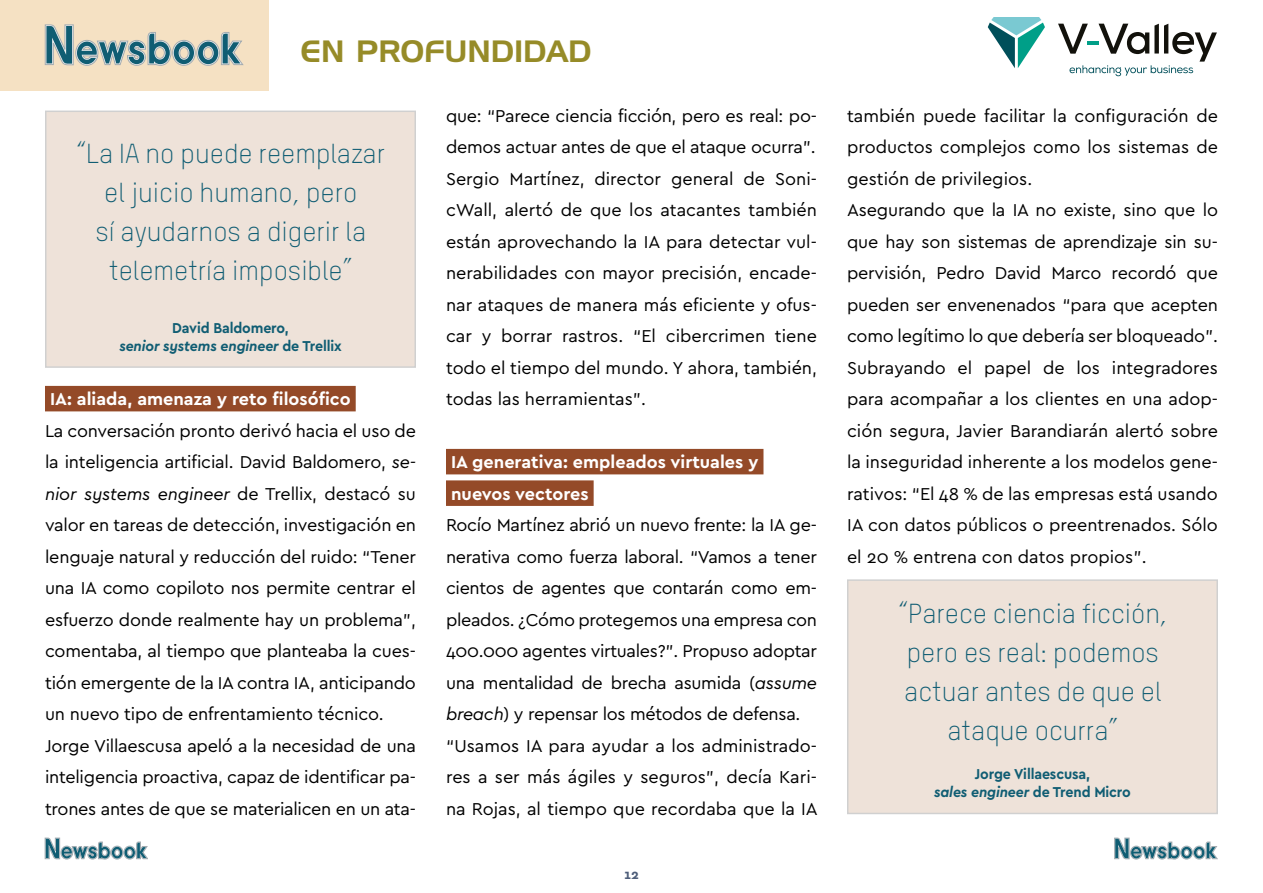
<style>
.page{position:relative;width:1263px;height:893px;background:#fff}
.page>*{position:absolute;margin:0;border:0;box-sizing:border-box;transform-origin:0 0}
.t1{font:30px "Handel Gothic";color:#968b28}
.t2{font:300 27px/39px "TSTARPRO";color:#105d73;text-align:center}
.t3{font:18px/31.5px "Cera Pro";letter-spacing:-.01em;color:#000}
.t4{font:700 18px/31.5px "Cera Pro";color:#fff}
.t5{font:700 15px/18px "Cera Pro";letter-spacing:-.01em;color:#105d73;text-align:center;scale:.95 1}
.t6{font:700 13.5px "Cera Pro";color:#4d5d79}
.s1{font-style:italic}
</style>
<div class="page">
<div style="left:0;top:0;width:268px;height:90px;background:#f5e1c3"></div>
<svg style="left:45px;top:25px;width:198px;height:41px"></svg>
<svg style="left:45px;top:838px;width:103px;height:21px"></svg>
<svg style="left:1114px;top:838px;width:103px;height:21px"></svg>
<svg style="left:1058px;top:24px;width:159px;height:52px"></svg>
<svg style="left:988px;top:17px;width:57px;height:51px"></svg>
<div style="left:45px;top:386px;width:311px;height:25px;background:#944a28"></div>
<div style="left:446px;top:449px;width:317px;height:25px;background:#944a28"></div>
<div style="left:446px;top:480px;width:148px;height:26px;background:#944a28"></div>
<div style="left:847px;top:579px;width:371px;height:235px;background:#eee2d9;border:1px solid #d0d0d0"></div>
<div style="left:45px;top:111px;width:371px;height:257px;background:#eee2d9;border:1px solid #d0d0d0"></div>
<h1 class="t1" style="left:301px;top:37px;width:292px">EN PROFUNDIDAD</h1>
<h2 class="t2" style="left:77px;top:133px;width:310px">“La IA no puede reemplazar el juicio humano, pero<br>sí ayudarnos a digerir la telemetría imposible”</h2>
<p class="t5" style="left:119px;top:318px;width:235px">David Baldomero,<br><span class="s1">senior systems engineer</span> de Trellix</p>
<p class="t4" style="left:50px;top:382px;width:302px">IA: aliada, amenaza y reto filosófico</p>
<p class="t3" style="left:45px;top:414px;width:372px">La conversación pronto derivó hacia el uso de la inteligencia artificial. David Baldomero, <span class="s1">se&shy;nior systems engineer</span> de Trellix, destacó su valor en tareas de detección, investigación en lenguaje natural y reducción del ruido: “Tener una IA como copiloto nos permite centrar el esfuerzo donde realmente hay un problema”, comentaba, al tiempo que planteaba la cues&shy;tión emergente de la IA contra IA, anticipando un nuevo tipo de enfrentamiento técnico.<br>Jorge Villaescusa apeló a la necesidad de una inteligencia proactiva, capaz de identificar pa&shy;trones antes de que se materialicen en un ata-</p>
<p class="t3" style="left:446px;top:99px;width:372px;text-align:justify">que: “Parece ciencia ficción, pero es real: po&shy;demos actuar antes de que el ataque ocurra”.<br>Sergio Martínez, director general de Soni&shy;cWall, alertó de que los atacantes también están aprovechando la IA para detectar vul&shy;nerabilidades con mayor precisión, encade&shy;nar ataques de manera más eficiente y ofus&shy;car y borrar rastros. “El cibercrimen tiene todo el tiempo del mundo. Y ahora, también, todas las herramientas”.</p>
<p class="t4" style="left:451px;top:445px;width:309px">IA generativa: empleados virtuales y nuevos vectores</p>
<p class="t3" style="left:446px;top:508px;width:373px">Rocío Martínez abrió un nuevo frente: la IA ge&shy;nerativa como fuerza laboral. “Vamos a tener cientos de agentes que contarán como em&shy;pleados. ¿Cómo protegemos una empresa con 400.000 agentes virtuales?”. Propuso adoptar una mentalidad de brecha asumida (<span class="s1">assume breach</span>) y repensar los métodos de defensa. “Usamos IA para ayudar a los administrado&shy;res a ser más ágiles y seguros”, decía Kari&shy;na Rojas, al tiempo que recordaba que la IA</p>
<p class="t6" style="left:624px;top:865px;width:16px">12</p>
<p class="t3" style="left:847px;top:99px;width:372px">también puede facilitar la configuración de productos complejos como los sistemas de gestión de privilegios.<br>Asegurando que la IA no existe, sino que lo que hay son sistemas de aprendizaje sin su&shy;pervisión, Pedro David Marco recordó que pueden ser envenenados “para que acepten como legítimo lo que debería ser bloqueado”.<br>Subrayando el papel de los integradores para acompañar a los clientes en una adop&shy;ción segura, Javier Barandiarán alertó sobre la inseguridad inherente a los modelos gene&shy;rativos: “El 48 % de las empresas está usando IA con datos públicos o preentrenados. Sólo el 20 % entrena con datos propios”.</p>
<h2 class="t2" style="left:898px;top:594px;width:270px">“Parece ciencia ficción, pero es real: podemos actuar antes de que el ataque ocurra”</h2>
<p class="t5" style="left:934px;top:765px;width:209px">Jorge Villaescusa,<br><span class="s1">sales engineer</span> de Trend Micro</p>
</div>
